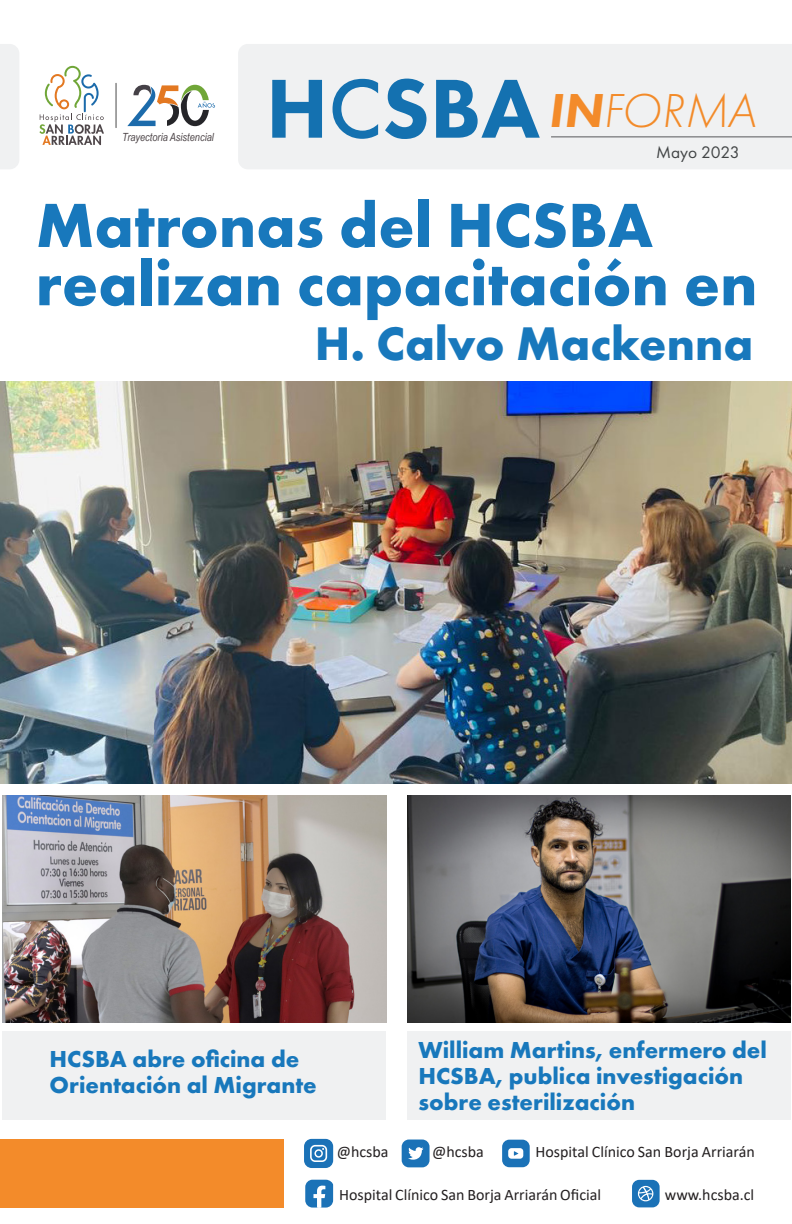
<style>
.page{position:relative;width:792px;height:1224px;background:#fff}
.page>*{position:absolute;margin:0;border:0;box-sizing:border-box;transform-origin:0 0}
.t1{font:800 86.6px "Futura PT";color:#1471b0}
.t2{font:700 64.6px "Futura PT";color:#1878bc}
.t3{font:italic 300 49.4px "Futura PT";letter-spacing:-.015em;color:#f38b2a}
.t4{font:700 49px "Futura PT";color:#1878bc}
.t5{font:700 24px/26px "Futura PT";color:#1878bc}
.t6{font:17.4px "Futura PT";color:#414445}
.t7{font:16px "Calibri";color:#231f20}
.t8{font:italic 11.2px "Arial Narrow";color:#4f474a}
.s1{font-weight:500}
.s2{font-weight:800}
</style>
<div class="page">
<img style="left:0;top:382px;width:792px;height:402px">
<img style="left:2px;top:795px;width:384px;height:227px">
<div style="left:238px;top:44px;width:554px;height:125px;background:#f0f1f2"></div>
<div style="left:0;top:44px;width:19px;height:125px;background:#f0f1f2"></div>
<div style="left:407px;top:1031px;width:383px;height:88px;background:#f0f1f2"></div>
<div style="left:3px;top:1031px;width:383px;height:88px;background:#f0f1f2"></div>
<div style="left:0;top:1139px;width:284px;height:68px;background:#f38b2a"></div>
<div style="left:402px;top:1140px;width:28px;height:27px;background:#1b72b7;border-radius:7px"></div>
<svg style="left:408px;top:1147px;width:15px;height:13px"></svg>
<div style="left:304px;top:1139px;width:29px;height:29px;background:#1b72b7;border-radius:8px"></div>
<svg style="left:310px;top:1145px;width:17px;height:17px"></svg>
<svg style="left:305px;top:1180px;width:28px;height:28px"></svg>
<div style="left:632px;top:1180px;width:28px;height:27px;background:#1b72b7;border-radius:7px"></div>
<svg style="left:638px;top:1186px;width:15px;height:15px"></svg>
<div style="left:502px;top:1140px;width:28px;height:27px;background:#1b72b7;border-radius:7px"></div>
<svg style="left:508px;top:1148px;width:15px;height:11px"></svg>
<hr style="left:551px;top:136px;width:241px;height:1px;background:#57585a">
<svg style="left:39px;top:66px;width:65px;height:79px"></svg>
<svg style="left:127px;top:85px;width:88px;height:41px"></svg>
<hr style="left:116px;top:83px;width:1px;height:45px;background:#4a4a4a">
<img style="left:407px;top:795px;width:383px;height:227px">
<p class="t8" style="left:122px;top:129px;width:93px">Trayectoria Asistencial</p>
<p class="t1" style="left:266px;top:55px;width:276px">H<span class="s1">C</span>SBA</p>
<p class="t3" style="left:548px;top:83px;width:209px"><span class="s2">IN</span>FORMA</p>
<p class="t6" style="left:656px;top:142px;width:85px">Mayo 2023</p>
<p class="t2" style="left:36px;top:184px;width:619px">Matronas del HCSBA</p>
<p class="t2" style="left:36px;top:242px;width:723px">realizan capacitación en</p>
<p class="t4" style="left:315px;top:312px;width:440px">H. Calvo Mackenna</p>
<p class="t5" style="left:50px;top:1045px;width:251px">HCSBA abre oficina de</p>
<p class="t5" style="left:50px;top:1071px;width:269px">Orientación al Migrante</p>
<p class="t5" style="left:418px;top:1037px;width:350px">William Martins, enfermero del<br>HCSBA, publica investigación</p>
<p class="t5" style="left:418px;top:1089px;width:218px">sobre esterilización</p>
<p class="t7" style="left:535px;top:1141px;width:221px">Hospital Clínico San Borja Arriarán</p>
<p class="t7" style="left:665px;top:1183px;width:91px">www.hcsba.cl</p>
<p class="t7" style="left:337px;top:1141px;width:53px">@hcsba</p>
<p class="t7" style="left:432px;top:1141px;width:53px">@hcsba</p>
<p class="t7" style="left:339px;top:1183px;width:263px">Hospital Clínico San Borja Arriarán Oficial</p>
</div>
